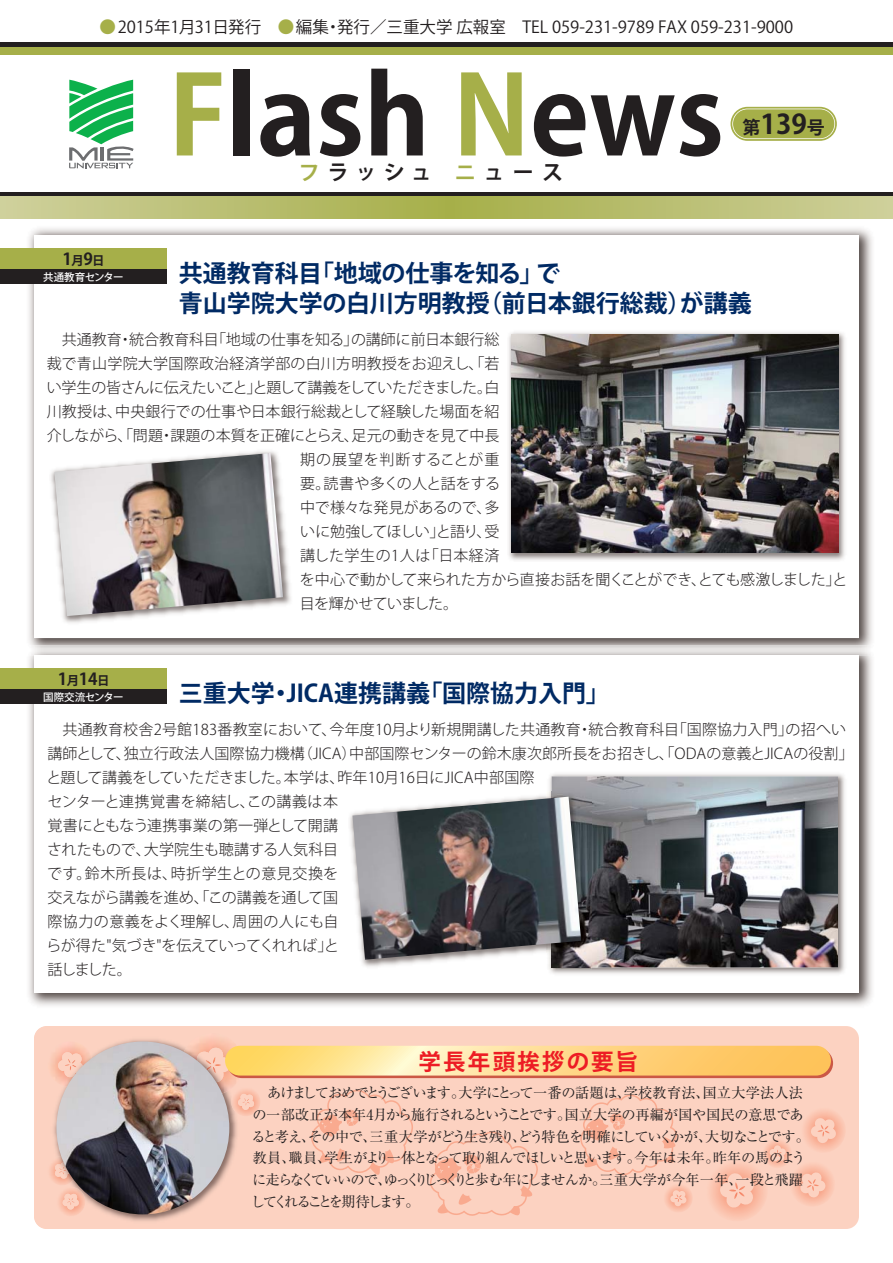
<style>
.page{position:relative;width:893px;height:1263px;background:#fff}
.page>*{position:absolute;margin:0;border:0;box-sizing:border-box;transform-origin:0 0}
.t1{font:108px "Koz Go Pro Bold 90 pv RKSJ H";color:#231f20}
.t2{font:27px "Koz Go Pro Bold 90 pv RKSJ H";color:#231f20}
.t3{font:24px/30px "Koz Go Pro Bold 90 pv RKSJ H";color:#002a64}
.t4{font:22.5px "Koz Go Pro Bold 90 pv RKSJ H";letter-spacing:.1em;color:#ed1c24}
.t5{font:21px "Koz Go Pro Bold 90 pv RKSJ H";letter-spacing:.36em;color:#231f20}
.t6{font:16.5px "Koz Go Pro Regular 90 pv RKSJ H";color:#231f20}
.t7{font:16.5px "Koz Go Pro Bold 90 pv RKSJ H";color:#231f20}
.t8{font:15px/24px "Koz Go Pro Light 90 pv RKSJ H";color:#231f20}
.t9{font:15px "Koz Go Pro Light 90 pv RKSJ H";letter-spacing:-.05em;color:#231f20}
.t10{font:15px "Koz Go Pro Light 90 pv RKSJ H";letter-spacing:-.03em;color:#231f20}
.t11{font:15px "Koz Go Pro Light 90 pv RKSJ H";letter-spacing:-.02em;color:#231f20}
.t12{font:15px "Koz Go Pro Light 90 pv RKSJ H";letter-spacing:.02em;color:#231f20}
.t13{font:15px "Koz Go Pro Light 90 pv RKSJ H";letter-spacing:-.06em;color:#231f20}
.t14{font:15px "Koz Go Pro Light 90 pv RKSJ H";letter-spacing:-.025em;color:#231f20}
.t15{font:15px "Koz Go Pro Light 90 pv RKSJ H";letter-spacing:.035em;color:#231f20}
.t16{font:15px "Koz Go Pro Light 90 pv RKSJ H";letter-spacing:.055em;color:#231f20}
.t17{font:14.25px/21.8px "Ryumin Pro Regular 90 pv RKSJ H";letter-spacing:-.07em;color:#231f20}
.t18{font:10.5px "Koz Go Pro Medium 90 pv RKSJ H";letter-spacing:-.03em;color:#fff}
.s1{color:#a6af49}
.s2{font-size:18px}
.s3{font-size:12.3px}
</style>
<div class="page">
<div style="left:0;top:43px;width:893px;height:12px;background:#a6af49"></div>
<hr style="left:0;top:43px;width:893px;height:4px;background:#231f20">
<svg style="left:0;top:193px;width:893px;height:4px;background:#484734"></svg>
<svg style="left:0;top:197px;width:893px;height:21px;background:#babf72"></svg>
<img style="left:29px;top:656px;width:843px;height:350px">
<div style="left:34px;top:655px;width:825px;height:337px;background:#fff"></div>
<img style="left:29px;top:228px;width:843px;height:417px">
<div style="left:34px;top:235px;width:825px;height:403px;background:#fff"></div>
<div style="left:34px;top:1026px;width:825px;height:203px;background:#fcd2c1;border-radius:13px"></div>
<svg style="left:720px;top:1172px;width:35px;height:36px"></svg>
<svg style="left:800px;top:1172px;width:26px;height:26px"></svg>
<svg style="left:810px;top:1117px;width:27px;height:26px"></svg>
<svg style="left:769px;top:1145px;width:17px;height:17px"></svg>
<svg style="left:670px;top:1190px;width:17px;height:16px"></svg>
<svg style="left:430px;top:1131px;width:108px;height:85px"></svg>
<svg style="left:311px;top:1090px;width:102px;height:85px"></svg>
<svg style="left:580px;top:1094px;width:97px;height:81px"></svg>
<img style="left:549px;top:774px;width:296px;height:200px">
<img style="left:552px;top:776px;width:286px;height:191px">
<img style="left:350px;top:791px;width:241px;height:179px">
<img style="left:552px;top:791px;width:39px;height:176px">
<img style="left:352px;top:797px;width:229px;height:163px">
<img style="left:51px;top:451px;width:240px;height:172px">
<img style="left:54px;top:453px;width:229px;height:163px">
<img style="left:509px;top:332px;width:336px;height:228px">
<img style="left:511px;top:335px;width:327px;height:217px">
<img style="left:34px;top:1026px;width:277px;height:203px">
<img style="left:177px;top:1033px;width:71px;height:62px">
<img style="left:196px;top:1048px;width:34px;height:34px">
<img style="left:45px;top:1041px;width:50px;height:46px">
<img style="left:58px;top:1052px;width:26px;height:25px">
<img style="left:230px;top:1087px;width:32px;height:29px">
<img style="left:238px;top:1094px;width:17px;height:16px">
<img style="left:45px;top:1156px;width:32px;height:29px">
<img style="left:54px;top:1162px;width:17px;height:17px">
<img style="left:56px;top:1187px;width:30px;height:29px">
<img style="left:62px;top:1194px;width:17px;height:15px">
<img style="left:56px;top:1041px;width:173px;height:173px;border-radius:50%">
<svg style="left:730px;top:107px;width:107px;height:34px"></svg>
<svg style="left:732px;top:109px;width:103px;height:30px;background:#acb456"></svg>
<svg style="left:69px;top:80px;width:65px;height:88px"></svg>
<div style="left:0;top:248px;width:167px;height:21px;background:#a6af49"></div>
<div style="left:0;top:269px;width:167px;height:15px;background:#231f20"></div>
<div style="left:227px;top:1048px;width:606px;height:30px;background:linear-gradient(to right,#cb5945,#cb5845);border-radius:15px"></div>
<svg style="left:225px;top:1046px;width:606px;height:29px;background:#fed985"></svg>
<div style="left:0;top:668px;width:167px;height:21px;background:#a6af49"></div>
<div style="left:0;top:689px;width:167px;height:15px;background:#231f20"></div>
<p class="t6" style="left:100px;top:20px;width:695px"><span class="s1">●</span>2015年1月31日発行　<span class="s1">●</span>編集・発行／三重大学 広報室　TEL 059-231-9789 FAX 059-231-9000</p>
<h1 class="t1" style="left:169px;top:74px;width:557px"><span class="s1">F</span>lash <span class="s1">N</span>ews</h1>
<h2 class="t2" style="left:743px;top:113px;width:84px"><span class="s2">第</span>139<span class="s2">号</span></h2>
<p class="t7" style="left:63px;top:252px;width:44px">1<span class="s3">月</span>9<span class="s3">日</span></p>
<p class="t18" style="left:43px;top:273px;width:82px">共通教育センター</p>
<h3 class="t5" style="left:299px;top:164px;width:266px"><span class="s1">フ</span>ラッシュ <span class="s1">ニ</span>ュース</h3>
<h3 class="t3" style="left:179px;top:261px;width:575px">共通教育科目「地域の仕事を知る」で<br>青山学院大学の白川方明教授（前日本銀行総裁）が講義</h3>
<p class="t8" style="left:62px;top:329px;width:439px">共通教育・統合教育科目「地域の仕事を知る」の講師に前日本銀行総</p>
<p class="t12" style="left:47px;top:358px;width:454px">裁で青山学院大学国際政治経済学部の白川方明教授をお迎えし、「若</p>
<p class="t9" style="left:47px;top:382px;width:454px">い学生の皆さんに伝えたいこと」と題して講義をしていただきました。白</p>
<p class="t8" style="left:47px;top:401px;width:454px">川教授は、中央銀行での仕事や日本銀行総裁として経験した場面を紹</p>
<p class="t11" style="left:47px;top:430px;width:454px">介しながら、「問題・課題の本質を正確にとらえ、足元の動きを見て中長</p>
<p class="t16" style="left:300px;top:454px;width:201px">期の展望を判断することが重</p>
<p class="t8" style="left:300px;top:473px;width:201px">要。読書や多くの人と話をする</p>
<p class="t14" style="left:300px;top:502px;width:201px">中で様々な発見があるので、多</p>
<p class="t13" style="left:300px;top:526px;width:201px">いに勉強してほしい」と語り、受</p>
<p class="t15" style="left:300px;top:550px;width:201px">講した学生の1人は「日本経済</p>
<p class="t10" style="left:300px;top:574px;width:549px">を中心で動かして来られた方から直接お話を聞くことができ、とても感激しました」と</p>
<p class="t9" style="left:300px;top:598px;width:160px">目を輝かせていました。</p>
<p class="t7" style="left:58px;top:672px;width:53px">1<span class="s3">月</span>14<span class="s3">日</span></p>
<p class="t18" style="left:43px;top:693px;width:82px">国際交流センター</p>
<h3 class="t3" style="left:179px;top:681px;width:432px">三重大学・JICA連携講義「国際協力入門」</h3>
<p class="t8" style="left:46px;top:719px;width:809px;text-indent:16px">共通教育校舎2号館183番教室において、今年度10月より新規開講した共通教育・統合教育科目「国際協力入門」の招へい講師として、独立行政法人国際協力機構（JICA）中部国際センターの鈴木康次郎所長をお招きし、「ODAの意義とJICAの役割」と題して講義をしていただきました。本学は、昨年10月16日にJICA中部国際<br>センターと連携覚書を締結し、この講義は本<br>覚書にともなう連携事業の第一弾として開講<br>されたもので、大学院生も聴講する人気科目<br>です。鈴木所長は、時折学生との意見交換を<br>交えながら講義を進め、「この講義を通して国<br>際協力の意義をよく理解し、周囲の人にも自<br>らが得た"気づき"を伝えていってくれれば」と<br>話しました。</p>
<h3 class="t4" style="left:418px;top:1052px;width:221px">学長年頭挨拶の要旨</h3>
<p class="t17" style="left:251px;top:1084px;width:561px;text-indent:17px">あけましておめでとうございます。大学にとって一番の話題は、学校教育法、国立大学法人法の一部改正が本年4月から施行されるということです。国立大学の再編が国や国民の意思であると考え、その中で、三重大学がどう生き残り、どう特色を明確にしていくかが、大切なことです。教員、職員、学生がより一体となって取り組んでほしいと思います。今年は未年。昨年の馬のように走らなくていいので、ゆっくりじっくりと歩む年にしませんか。三重大学が今年一年、一段と飛躍してくれることを期待します。</p>
</div>
